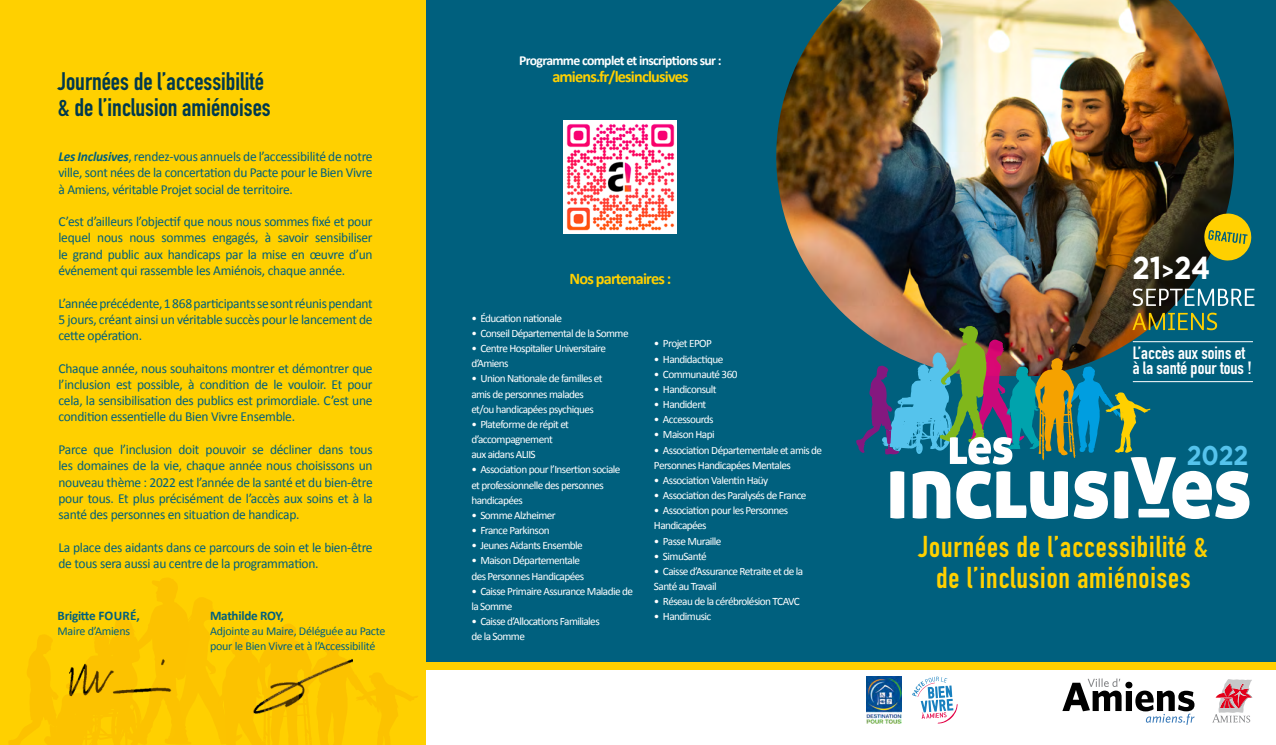
<style>
.page{position:relative;width:1276px;height:745px;background:#fff}
.page>*{position:absolute;margin:0;border:0;box-sizing:border-box;transform-origin:0 0}
.t1{font:700 31.62px "Gotham";color:#fff;scale:.88 1}
.t2{font:700 29.75px/31.2px "DIN Condensed";letter-spacing:.03em;color:#ffd000;text-align:center}
.t3{font:700 27.12px "Gotham";color:#55c3ec;scale:.88 1}
.t4{font:700 25px/26.2px "DIN Condensed";color:#00394e}
.t5{font:700 17.5px/15.5px "DIN Condensed";color:#fff;scale:1.04 1}
.t6{font:700 16.25px "Calibri";letter-spacing:-.05em;color:#ffd000}
.t7{font:13.75px/16.2px "Calibri";letter-spacing:-.02em;color:#00607e;text-align:justify}
.t8{font:700 13.75px "Calibri";letter-spacing:-.05em;color:#fff}
.t9{font:700 13.12px "Calibri";letter-spacing:-.02em;color:#00607e}
.t10{font:12px/15.4px "Calibri";letter-spacing:-.02em;color:#00607e}
.t11{font:11.25px/15.1px "Calibri";letter-spacing:-.05em;color:#fff}
.s1{font-weight:700;font-style:italic}
.s2{font-size:22.38px}
</style>
<div class="page">
<div style="left:850px;top:0;width:426px;height:665px;background:#00607e"></div>
<svg style="left:1213px;top:679px;width:39px;height:43px"></svg>
<svg style="left:1062px;top:678px;width:132px;height:46px"></svg>
<img style="left:867px;top:676px;width:34px;height:47px">
<div style="left:425px;top:0;width:425px;height:662px;background:#00607e"></div>
<img style="left:564px;top:120px;width:113px;height:113px">
<div style="left:0;top:0;width:426px;height:744px;background:#ffd000"></div>
<div style="left:425px;top:662px;width:851px;height:7px;background:#ffd000"></div>
<svg style="left:912px;top:676px;width:45px;height:47px"></svg>
<img style="left:776px;top:0;width:458px;height:325px">
<svg style="left:1132px;top:288px;width:122px;height:18px"></svg>
<hr style="left:1132px;top:381px;width:121px;height:1px;background:#fff">
<hr style="left:1132px;top:341px;width:121px;height:1px;background:#fff">
<svg style="left:856px;top:312px;width:393px;height:206px"></svg>
<svg style="left:1203px;top:212px;width:49px;height:50px"></svg>
<svg style="left:9px;top:578px;width:409px;height:166px"></svg>
<p class="t8" style="left:519px;top:52px;width:204px">Programme complet et inscriptions sur :</p>
<p class="t6" style="left:552px;top:66px;width:138px">amiens.fr/lesinclusives</p>
<h3 class="t4" style="left:58px;top:68px;width:214px">Journées de l’accessibilité &amp; de l’inclusion amiénoises</h3>
<p class="t7" style="left:58px;top:148px;width:316px"><span class="s1">Les Inclusives</span>, rendez-vous annuels de l’accessibilité de notre ville, sont nées de la concertation du Pacte pour le Bien Vivre à Amiens, véritable Projet social de territoire.</p>
<p class="t7" style="left:58px;top:213px;width:316px">C’est d’ailleurs l’objectif que nous nous sommes fixé et pour lequel nous nous sommes engagés, à savoir sensibiliser le grand public aux handicaps par la mise en œuvre d’un événement qui rassemble les Amiénois, chaque année.</p>
<p class="t7" style="left:58px;top:295px;width:316px">L’année précédente, 1 868 participants se sont réunis pendant 5 jours, créant ainsi un véritable succès pour le lancement de cette opération.</p>
<p class="t7" style="left:58px;top:360px;width:316px">Chaque année, nous souhaitons montrer et démontrer que l’inclusion est possible, à condition de le vouloir. Et pour cela, la sensibilisation des publics est primordiale. C’est une condition essentielle du Bien Vivre Ensemble.</p>
<p class="t7" style="left:58px;top:441px;width:316px">Parce que l’inclusion doit pouvoir se décliner dans tous les domaines de la vie, chaque année nous choisissons un nouveau thème : 2022 est l’année de la santé et du bien-être pour tous. Et plus précisément de l’accès aux soins et à la santé des personnes en situation de handicap.</p>
<p class="t7" style="left:58px;top:538px;width:316px">La place des aidants dans ce parcours de soin et le bien-être de tous sera aussi au centre de la programmation.</p>
<h2 class="t2" style="left:918px;top:530px;width:291px">Journées de l’accessibilité &amp; de l’inclusion amiénoises</h2>
<h1 class="t1" style="left:1132px;top:250px;width:90px">21<span class="s2">&gt;</span>24</h1>
<p class="t6" style="left:569px;top:268px;width:103px">Nos partenaires :</p>
<p class="t11" style="left:471px;top:310px;width:92px">• Éducation nationale</p>
<p class="t11" style="left:471px;top:325px;width:159px">• Conseil Départemental de la Somme</p>
<p class="t11" style="left:471px;top:340px;width:136px">• Centre Hospitalier Universitaire d’Amiens</p>
<p class="t11" style="left:471px;top:371px;width:133px">• Union Nationale de familles et amis de personnes malades et/ou handicapées psychiques</p>
<p class="t11" style="left:471px;top:416px;width:99px">• Plateforme de répit et d’accompagnement aux aidans ALIIS</p>
<p class="t11" style="left:471px;top:462px;width:151px">• Association pour l’Insertion sociale et professionnelle des personnes handicapées</p>
<p class="t11" style="left:471px;top:507px;width:86px">• Somme Alzheimer</p>
<p class="t11" style="left:471px;top:522px;width:80px">• France Parkinson</p>
<p class="t11" style="left:471px;top:537px;width:113px">• Jeunes Aidants Ensemble</p>
<p class="t11" style="left:471px;top:552px;width:114px">• Maison Départementale des Personnes Handicapées</p>
<p class="t11" style="left:471px;top:583px;width:163px">• Caisse Primaire Assurance Maladie de la Somme</p>
<p class="t11" style="left:471px;top:613px;width:130px">• Caisse d’Allocations Familiales de la Somme</p>
<p class="t11" style="left:654px;top:336px;width:59px">• Projet EPOP</p>
<p class="t11" style="left:654px;top:351px;width:71px">• Handidactique</p>
<p class="t11" style="left:654px;top:366px;width:85px">• Communauté 360</p>
<p class="t11" style="left:654px;top:381px;width:64px">• Handiconsult</p>
<p class="t11" style="left:654px;top:396px;width:54px">• Handident</p>
<p class="t11" style="left:654px;top:411px;width:61px">• Accessourds</p>
<p class="t11" style="left:654px;top:427px;width:62px">• Maison Hapi</p>
<p class="t11" style="left:654px;top:442px;width:170px">• Association Départementale et amis de<br>Personnes Handicapées Mentales</p>
<p class="t11" style="left:654px;top:472px;width:116px">• Association Valentin Haüy</p>
<p class="t11" style="left:654px;top:487px;width:154px">• Association des Paralysés de France</p>
<p class="t11" style="left:654px;top:502px;width:136px">• Association pour les Personnes<br>Handicapées</p>
<p class="t11" style="left:654px;top:533px;width:69px">• Passe Muraille</p>
<p class="t11" style="left:654px;top:548px;width:54px">• SimuSanté</p>
<p class="t11" style="left:654px;top:563px;width:151px">• Caisse d’Assurance Retraite et de la<br>Santé au Travail</p>
<p class="t11" style="left:654px;top:593px;width:147px">• Réseau de la cérébrolésion TCAVC</p>
<p class="t11" style="left:654px;top:608px;width:59px">• Handimusic</p>
<p class="t5" style="left:1132px;top:345px;width:116px">L’accès aux soins et à la santé pour tous !</p>
<h3 class="t3" style="left:1186px;top:439px;width:72px">2022</h3>
<p class="t9" style="left:58px;top:606px;width:84px">Brigitte FOURÉ,</p>
<p class="t10" style="left:58px;top:623px;width:74px">Maire d’Amiens</p>
<p class="t9" style="left:210px;top:606px;width:75px">Mathilde ROY,</p>
<p class="t10" style="left:210px;top:623px;width:177px">Adjointe au Maire, Déléguée au Pacte pour le Bien Vivre et à l’Accessibilité</p>
</div>
